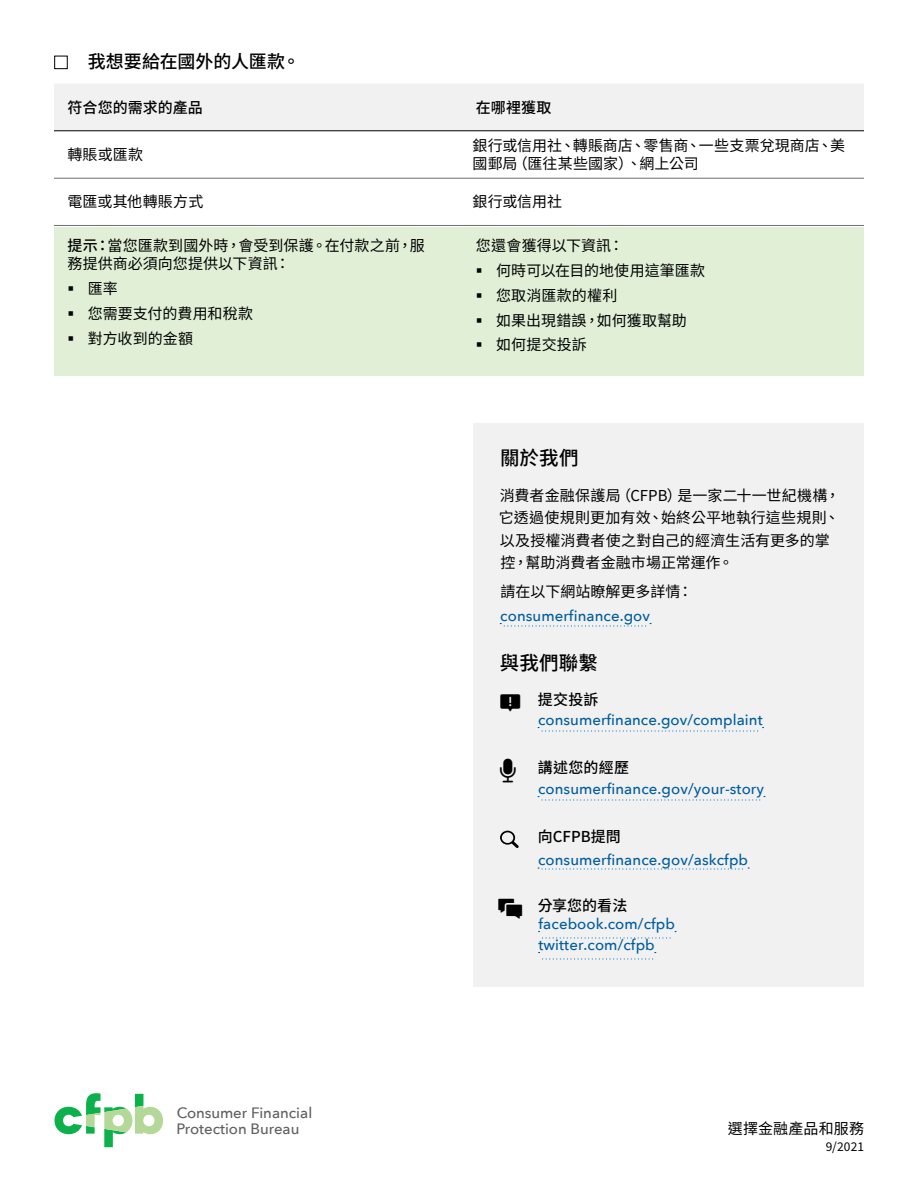
<style>
.page{position:relative;width:918px;height:1188px;background:#fff}
.page>*{position:absolute;margin:0;border:0;box-sizing:border-box;transform-origin:0 0}
.t1{font:500 19.5px "Source Han Sans TC";letter-spacing:.01em;color:#000}
.t2{font:500 18px "Source Han Sans TC";color:#000}
.t3{font:15px/22.5px "Source Han Sans TC";letter-spacing:.005em;color:#000}
.t4{font:500 15px/23.5px "Avenir Next";letter-spacing:.005em;color:#005d9c}
.t5{font:500 15px/15.8px "Avenir Next";color:#5f6062}
.t6{font:500 15px "Source Han Sans TC";letter-spacing:.005em;color:#000}
.t7{font:12px "Source Han Sans TC";color:#000}
.s1{font-weight:500}
.s2{font-family:"Source Han Sans TC";font-weight:400;color:#000}
.s3{font-family:"Source Han Sans TC";color:#000}
</style>
<div class="page">
<div style="left:473px;top:423px;width:391px;height:564px;background:#f1f1f2"></div>
<div style="left:54px;top:84px;width:810px;height:46px;background:#f1f1f2"></div>
<hr style="left:54px;top:130px;width:405px;height:1px;background:#000">
<hr style="left:459px;top:130px;width:405px;height:1px;background:#000">
<hr style="left:54px;top:178px;width:405px;height:1px;background:#6d6e71">
<hr style="left:459px;top:178px;width:405px;height:1px;background:#6d6e71">
<hr style="left:54px;top:225px;width:405px;height:1px;background:#6d6e71">
<hr style="left:459px;top:225px;width:405px;height:1px;background:#6d6e71">
<div style="left:54px;top:56px;width:14px;height:13px;border:1px solid #000"></div>
<div style="left:54px;top:227px;width:810px;height:148px;background:#e0efd6"></div>
<svg style="left:500px;top:623px;width:151px;height:4px"></svg>
<svg style="left:538px;top:727px;width:226px;height:5px"></svg>
<svg style="left:538px;top:796px;width:227px;height:5px"></svg>
<svg style="left:538px;top:867px;width:211px;height:3px"></svg>
<svg style="left:539px;top:931px;width:137px;height:8px"></svg>
<svg style="left:539px;top:952px;width:117px;height:8px"></svg>
<svg style="left:500px;top:831px;width:19px;height:17px"></svg>
<svg style="left:55px;top:1093px;width:108px;height:54px"></svg>
<p class="t2" style="left:88px;top:51px;width:214px">我想要給在國外的人匯款。</p>
<p class="t6" style="left:68px;top:99px;width:137px">符合您的需求的產品</p>
<p class="t6" style="left:476px;top:99px;width:77px">在哪裡獲取</p>
<p class="t3" style="left:68px;top:144px;width:77px">轉賬或匯款</p>
<p class="t3" style="left:472px;top:137px;width:374px;line-height:18px">銀行或信用社、轉賬商店、零售商、一些支票兌現商店、美國郵局（匯往某些國家）、網上公司</p>
<p class="t3" style="left:68px;top:191px;width:137px">電匯或其他轉賬方式</p>
<p class="t3" style="left:472px;top:191px;width:91px">銀行或信用社</p>
<p class="t3" style="left:68px;top:237px;width:359px;line-height:18px"><span class="s1">提示：</span>當您匯款到國外時，會受到保護。在付款之前，服務提供商必須向您提供以下資訊：</p>
<p class="t3" style="left:68px;top:278px;width:52px">▪ 匯率</p>
<p class="t3" style="left:68px;top:302px;width:187px">▪ 您需要支付的費用和稅款</p>
<p class="t3" style="left:68px;top:327px;width:127px">▪ 對方收到的金額</p>
<p class="t3" style="left:476px;top:235px;width:149px">您還會獲得以下資訊：</p>
<p class="t3" style="left:476px;top:260px;width:231px">▪ 何時可以在目的地使用這筆匯款</p>
<p class="t3" style="left:476px;top:284px;width:143px">▪ 您取消匯款的權利</p>
<p class="t3" style="left:476px;top:309px;width:213px">▪ 如果出現錯誤，如何獲取幫助</p>
<p class="t3" style="left:476px;top:334px;width:113px">▪ 如何提交投訴</p>
<p class="t5" style="left:177px;top:1104px;width:137px">Consumer Financial<br>Protection Bureau</p>
<h3 class="t1" style="left:500px;top:447px;width:80px">關於我們</h3>
<p class="t3" style="left:499px;top:484px;width:343px">消費者金融保護局（CFPB）是一家二十一世紀機構，它透過使規則更加有效、始終公平地執行這些規則、以及授權消費者使之對自己的經濟生活有更多的掌控，幫助消費者金融市場正常運作。</p>
<p class="t4" style="left:500px;top:580px;width:194px"><span class="s2">請在以下網站瞭解更多詳情：</span>consumerfinance.gov</p>
<h3 class="t1" style="left:500px;top:652px;width:100px">與我們聯繫</h3>
<p class="t4" style="left:538px;top:689px;width:226px;line-height:20px"><span class="s3">提交投訴</span>consumerfinance.gov/complaint</p>
<p class="t4" style="left:538px;top:757px;width:228px;line-height:21px"><span class="s3">講述您的經歷</span>consumerfinance.gov/your-story</p>
<p class="t4" style="left:538px;top:824px;width:212px"><span class="s3">向CFPB提問</span>consumerfinance.gov/askcfpb</p>
<p class="t4" style="left:538px;top:896px;width:139px;line-height:18px"><span class="s3">分享您的看法</span>facebook.com/cfpb</p>
<p class="t4" style="left:539px;top:932px;width:118px">twitter.com/cfpb</p>
<p class="t3" style="left:728px;top:1118px;width:138px">選擇金融產品和服務</p>
<p class="t7" style="left:826px;top:1140px;width:40px">9/2021</p>
</div>
